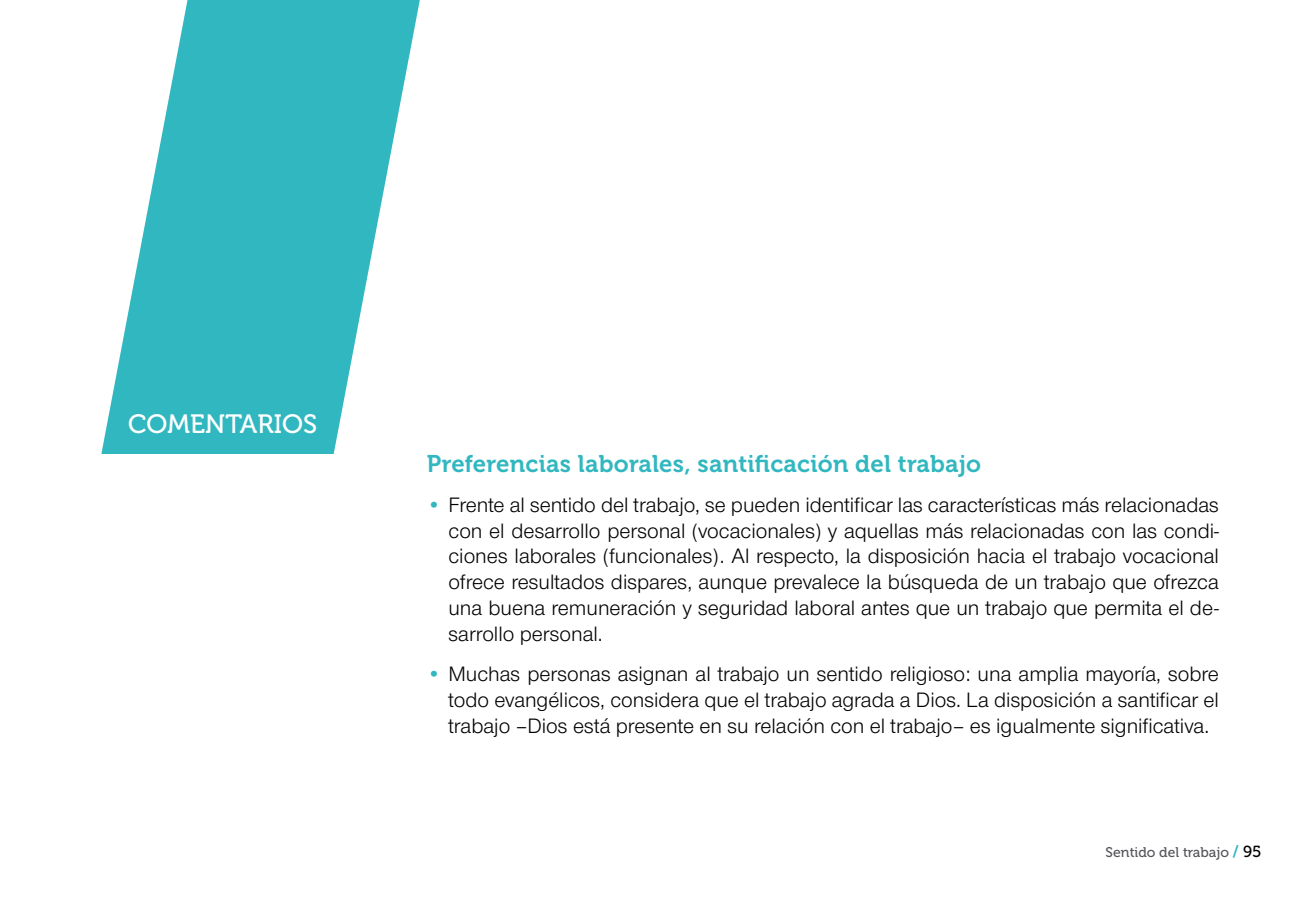
<style>
.page{position:relative;width:1304px;height:908px;background:#fff}
.page>*{position:absolute;margin:0;border:0;box-sizing:border-box;transform-origin:0 0}
.t1{font:26.4px "Museo 500";color:#fff}
.t2{font:24px "Museo 700";letter-spacing:.01em;color:#31b7c0}
.t3{font:21.6px/26px "Nimbus San Nov";color:#000;text-align:justify}
.t4{font:14px "Museo 500";color:#55565a}
.s1{color:#31b7c0}
.s2{font-family:"Museo 700";font-size:16px;color:#31b7c0}
.s3{font-size:16px;color:#000}
</style>
<div class="page">
<svg style="left:101px;top:0;width:319px;height:454px;fill:#31b7c0"></svg>
<p class="t1" style="left:128px;top:409px;width:188px">Comentarios</p>
<p class="t2" style="left:427px;top:450px;width:556px">Preferencias laborales, santificación del trabajo</p>
<p class="t3" style="left:448px;top:491px;width:772px;text-indent:-21px"><span class="s1">•</span> Frente al sentido del trabajo, se pueden identificar las características más relacionadas con el desarrollo personal (vocacionales) y aquellas más relacionadas con las condi&shy;ciones laborales (funcionales). Al respecto, la disposición hacia el trabajo vocacional ofrece resultados dispares, aunque prevalece la búsqueda de un trabajo que ofrezca una buena remuneración y seguridad laboral antes que un trabajo que permita el de&shy;sarrollo personal.</p>
<p class="t3" style="left:448px;top:660px;width:772px;text-indent:-22px"><span class="s1">•</span> Muchas personas asignan al trabajo un sentido religioso: una amplia mayoría, sobre todo evangélicos, considera que el trabajo agrada a Dios. La disposición a santificar el trabajo –Dios está presente en su relación con el trabajo– es igualmente significativa.</p>
<p class="t4" style="left:1106px;top:844px;width:157px">Sentido del trabajo <span class="s2">/</span> <span class="s3">95</span></p>
</div>
